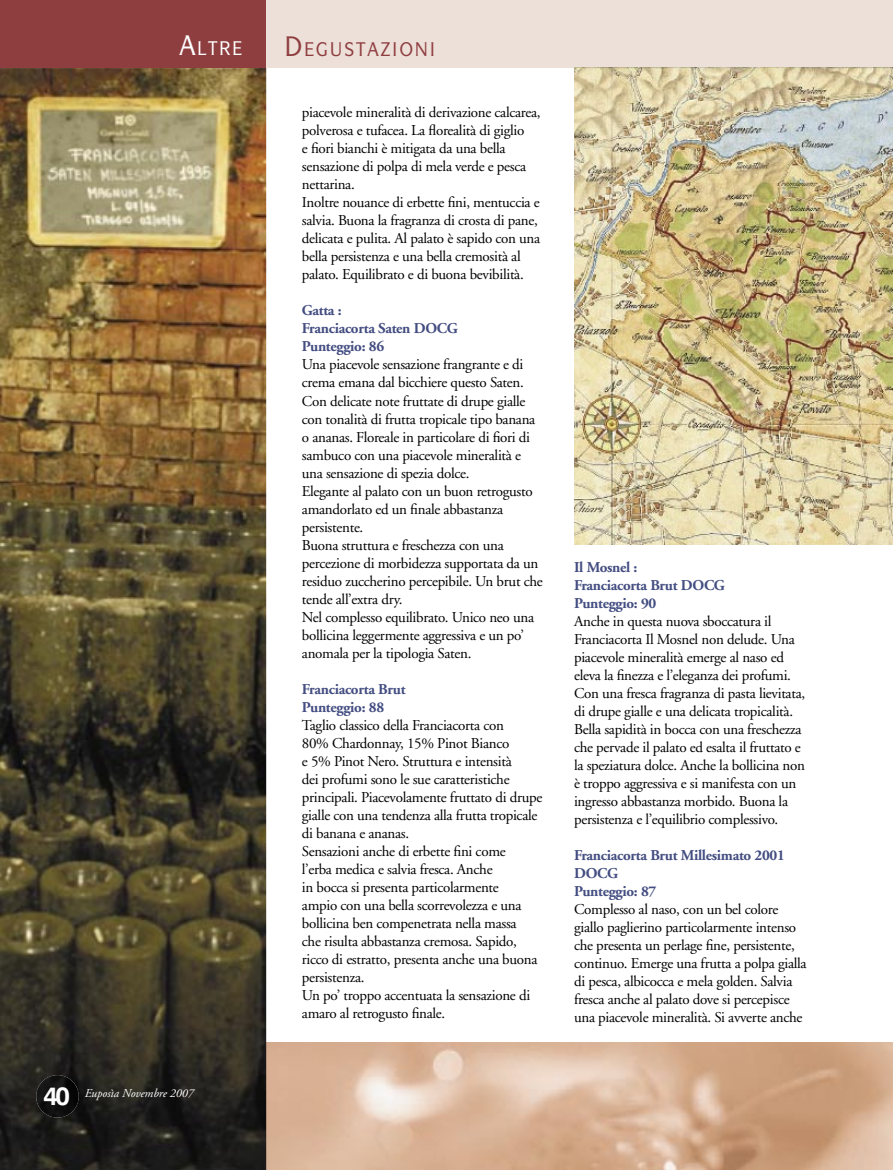
<style>
.page{position:relative;width:893px;height:1170px;background:#fff}
.page>*{position:absolute;margin:0;border:0;box-sizing:border-box;transform-origin:0 0}
.t1{font:700 25.5px "Swiss 721 BT";color:#fff}
.t2{font:15px/18px "Adobe Garamond";letter-spacing:-.02em;color:#000}
.t3{font:700 15px/18px "Adobe Garamond";letter-spacing:-.02em;color:#434d81}
.t4{font:italic 12px "Adobe Garamond";color:#fff}
</style>
<div class="page">
<img style="left:266px;top:1042px;width:627px;height:127px">
<div style="left:0;top:0;width:893px;height:68px;background:#ede0d8"></div>
<div style="left:0;top:0;width:266px;height:68px;background:#8f3e40"></div>
<img style="left:0;top:68px;width:266px;height:1101px">
<img style="left:36px;top:1074px;width:43px;height:43px;border-radius:50%">
<img style="left:574px;top:68px;width:319px;height:476px">
<h1 class="t1" style="left:44px;top:1080px;width:28px">40</h1>
<p class="t4" style="left:85px;top:1086px;width:111px">Euposìa Novembre 2007</p>
<p class="t2" style="left:302px;top:104px;width:240px">piacevole mineralità di derivazione calcarea, polverosa e tufacea. La florealità di giglio<br>e fiori bianchi è mitigata da una bella sensazione di polpa di mela verde e pesca nettarina.<br>Inoltre nouance di erbette fini, mentuccia e salvia. Buona la fragranza di crosta di pane, delicata e pulita. Al palato è sapido con una bella persistenza e una bella cremosità al palato. Equilibrato e di buona bevibilità.</p>
<p class="t3" style="left:302px;top:302px;width:157px">Gatta :<br>Franciacorta Saten DOCG<br>Punteggio: 86</p>
<p class="t2" style="left:302px;top:356px;width:242px">Una piacevole sensazione frangrante e di crema emana dal bicchiere questo Saten.<br>Con delicate note fruttate di drupe gialle con tonalità di frutta tropicale tipo banana o ananas. Floreale in particolare di fiori di sambuco con una piacevole mineralità e una sensazione di spezia dolce.<br>Elegante al palato con un buon retrogusto amandorlato ed un finale abbastanza persistente.<br>Buona struttura e freschezza con una percezione di morbidezza supportata da un residuo zuccherino percepibile. Un brut che tende all’extra dry.<br>Nel complesso equilibrato. Unico neo una bollicina leggermente aggressiva e un po’ anomala per la tipologia Saten.</p>
<p class="t3" style="left:302px;top:680px;width:105px">Franciacorta Brut<br>Punteggio: 88</p>
<p class="t2" style="left:302px;top:716px;width:242px">Taglio classico della Franciacorta con<br>80% Chardonnay, 15% Pinot Bianco<br>e 5% Pinot Nero. Struttura e intensità<br>dei profumi sono le sue caratteristiche principali. Piacevolamente fruttato di drupe gialle con una tendenza alla frutta tropicale di banana e ananas.<br>Sensazioni anche di erbette fini come<br>l’erba medica e salvia fresca. Anche<br>in bocca si presenta particolarmente<br>ampio con una bella scorrevolezza e una bollicina ben compenetrata nella massa<br>che risulta abbastanza cremosa. Sapido, ricco di estratto, presenta anche una buona persistenza.<br>Un po’ troppo accentuata la sensazione di amaro al retrogusto finale.</p>
<p class="t3" style="left:574px;top:558px;width:152px">Il Mosnel :<br>Franciacorta Brut DOCG<br>Punteggio: 90</p>
<p class="t2" style="left:574px;top:612px;width:233px">Anche in questa nuova sboccatura il Franciacorta Il Mosnel non delude. Una piacevole mineralità emerge al naso ed eleva la finezza e l’eleganza dei profumi.<br>Con una fresca fragranza di pasta lievitata, di drupe gialle e una delicata tropicalità.<br>Bella sapidità in bocca con una freschezza che pervade il palato ed esalta il fruttato e la speziatura dolce. Anche la bollicina non è troppo aggressiva e si manifesta con un ingresso abbastanza morbido. Buona la persistenza e l’equilibrio complessivo.</p>
<p class="t3" style="left:574px;top:846px;width:212px">Franciacorta Brut Millesimato 2001<br>DOCG<br>Punteggio: 87</p>
<p class="t2" style="left:574px;top:900px;width:234px">Complesso al naso, con un bel colore giallo paglierino particolarmente intenso che presenta un perlage fine, persistente, continuo. Emerge una frutta a polpa gialla di pesca, albicocca e mela golden. Salvia fresca anche al palato dove si percepisce una piacevole mineralità. Si avverte anche</p>
</div>
